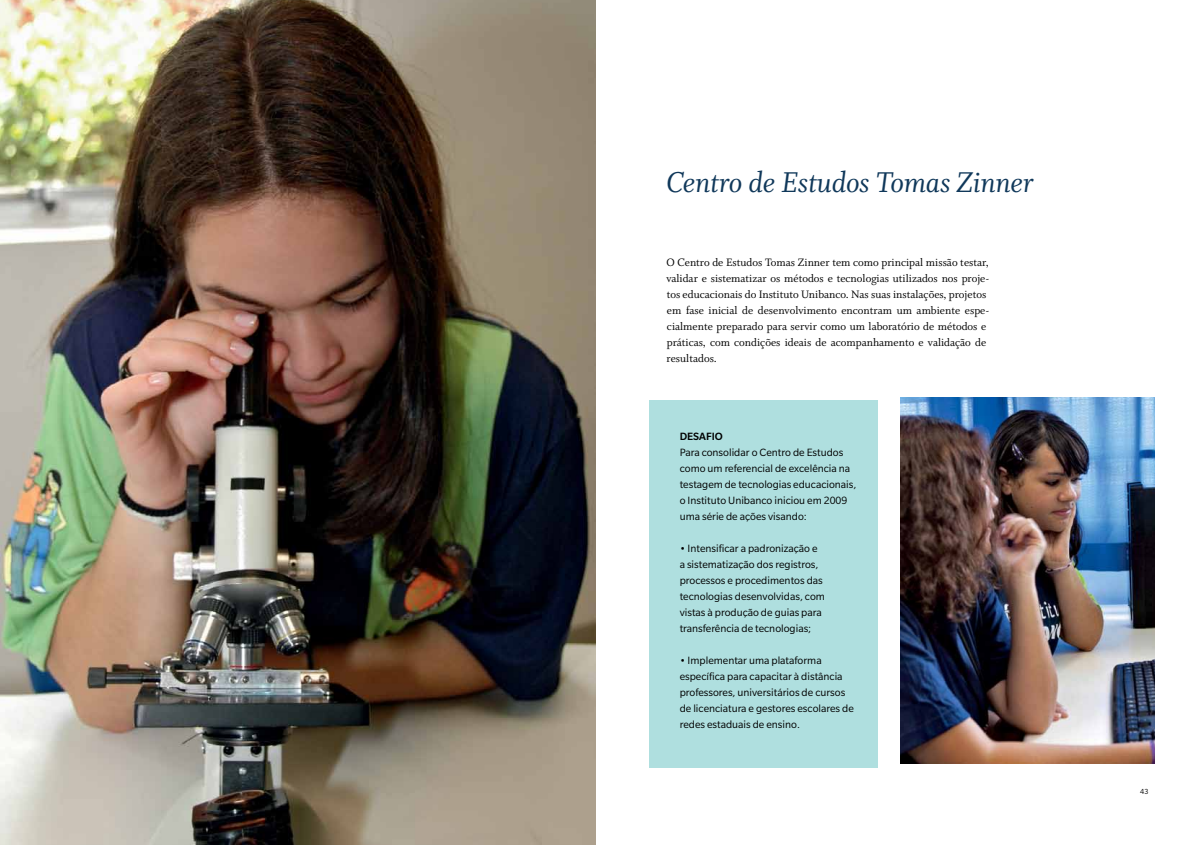
<style>
.page{position:relative;width:1191px;height:845px;background:#fff}
.page>*{position:absolute;margin:0;border:0;box-sizing:border-box;transform-origin:0 0}
.t1{font:32px "Whitman Italic Os F";letter-spacing:-.01em;color:#10385a}
.t2{font:12px/16px "Whitman Roman Os F";color:#000}
.t3{font:11.5px/16px "Slate Std";color:#000}
.t4{font:500 11.5px "Slate Std";color:#000}
.t5{font:8px "Slate Std";color:#000}
</style>
<div class="page">
<img style="left:900px;top:398px;width:254px;height:365px">
<div style="left:649px;top:400px;width:229px;height:367px;background:#afdfdf"></div>
<img style="left:0;top:0;width:595px;height:845px">
<h1 class="t1" style="left:666px;top:165px;width:368px">Centro de Estudos Tomas Zinner</h1>
<p class="t2" style="left:666px;top:254px;width:324px">O Centro de Estudos Tomas Zinner tem como principal missão testar, validar e sistematizar os métodos e tecnologias utilizados nos proje&shy;tos educacionais do Instituto Unibanco. Nas suas instalações, projetos em fase inicial de desenvolvimento encontram um ambiente espe&shy;cialmente preparado para servir como um laboratório de métodos e práticas, com condições ideais de acompanhamento e validação de resultados.</p>
<p class="t4" style="left:679px;top:431px;width:45px">DESAFIO</p>
<p class="t3" style="left:679px;top:444px;width:178px">Para consolidar o Centro de Estudos como um referencial de excelência na testagem de tecnologias educacionais, o Instituto Unibanco iniciou em 2009 uma série de ações visando:</p>
<p class="t3" style="left:679px;top:540px;width:147px">• Intensificar a padronização e a sistematização dos registros, processos e procedimentos das tecnologias desenvolvidas, com vistas à produção de guias para transferência de tecnologias;</p>
<p class="t3" style="left:679px;top:652px;width:176px">• Implementar uma plataforma específica para capacitar à distância professores, universitários de cursos de licenciatura e gestores escolares de redes estaduais de ensino.</p>
<p class="t5" style="left:1140px;top:787px;width:10px">43</p>
</div>
